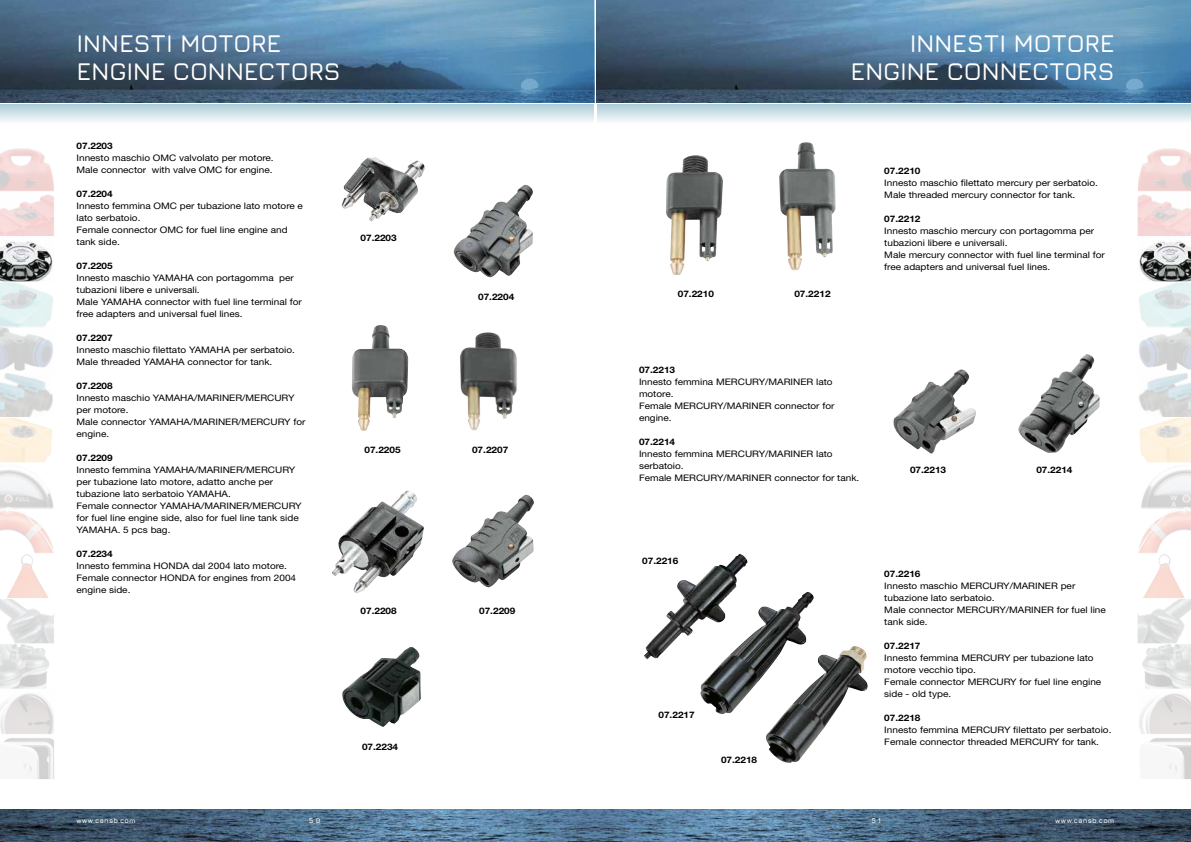
<style>
.page{position:relative;width:1191px;height:842px;background:#fff}
.page>*{position:absolute;margin:0;border:0;box-sizing:border-box;transform-origin:0 0}
.t1{font:600 25px/28px "Jura";letter-spacing:-.01em;color:#fff;text-align:right}
.t2{font:9px/12px "Helvetica Neue LT Std";color:#000;scale:1.11 1}
.t3{font:700 9px "Helvetica Neue LT Std";color:#000;scale:1.11 1}
.t4{font:700 7px "Jura";letter-spacing:.025em;color:#fff}
</style>
<div class="page">
<img style="left:0;top:810px;width:1191px;height:32px">
<div style="left:0;top:104px;width:594px;height:24px;background:linear-gradient(to bottom,#aeced8,#fff)"></div>
<div style="left:597px;top:104px;width:594px;height:24px;background:linear-gradient(to bottom,#aeced8,#fff)"></div>
<img style="left:597px;top:0;width:594px;height:103px">
<svg style="left:885px;top:0;width:306px;height:102px"></svg>
<img style="left:0;top:0;width:594px;height:103px">
<svg style="left:280px;top:0;width:314px;height:102px"></svg>
<svg style="left:1137px;top:148px;width:54px;height:631px"></svg>
<svg style="left:0;top:148px;width:54px;height:631px"></svg>
<img style="left:893px;top:369px;width:83px;height:85px">
<img style="left:666px;top:155px;width:57px;height:120px">
<img style="left:779px;top:142px;width:56px;height:129px">
<img style="left:644px;top:554px;width:104px;height:106px">
<img style="left:699px;top:592px;width:115px;height:123px">
<img style="left:763px;top:646px;width:105px;height:117px">
<img style="left:1018px;top:354px;width:81px;height:99px">
<img style="left:342px;top:647px;width:79px;height:80px">
<img style="left:460px;top:332px;width:57px;height:99px">
<img style="left:352px;top:325px;width:56px;height:106px">
<img style="left:332px;top:490px;width:92px;height:103px">
<img style="left:341px;top:157px;width:84px;height:64px">
<img style="left:453px;top:185px;width:80px;height:93px">
<img style="left:452px;top:495px;width:82px;height:93px">
<h1 class="t1" style="left:77px;top:28px;width:265px;text-align:left">INNESTI MOTORE<br>ENGINE CONNECTORS</h1>
<p class="t3" style="left:77px;top:140px;width:34px">07.2203</p>
<p class="t2" style="left:77px;top:152px;width:179px">Innesto maschio OMC valvolato per motore.<br>Male connector with valve OMC for engine.</p>
<p class="t3" style="left:77px;top:188px;width:34px">07.2204</p>
<p class="t2" style="left:77px;top:200px;width:205px">Innesto femmina OMC per tubazione lato motore e lato serbatoio.<br>Female connector OMC for fuel line engine and tank side.</p>
<p class="t3" style="left:77px;top:260px;width:34px">07.2205</p>
<p class="t2" style="left:77px;top:272px;width:204px">Innesto maschio YAMAHA con portagomma per tubazioni libere e universali.<br>Male YAMAHA connector with fuel line terminal for free adapters and universal fuel lines.</p>
<p class="t3" style="left:77px;top:332px;width:34px">07.2207</p>
<p class="t2" style="left:77px;top:344px;width:198px">Innesto maschio filettato YAMAHA per serbatoio.<br>Male threaded YAMAHA connector for tank.</p>
<p class="t3" style="left:77px;top:380px;width:34px">07.2208</p>
<p class="t2" style="left:77px;top:392px;width:208px">Innesto maschio YAMAHA/MARINER/MERCURY per motore.<br>Male connector YAMAHA/MARINER/MERCURY for engine.</p>
<p class="t3" style="left:77px;top:452px;width:34px">07.2209</p>
<p class="t2" style="left:77px;top:464px;width:204px">Innesto femmina YAMAHA/MARINER/MERCURY per tubazione lato motore, adatto anche per tubazione lato serbatoio YAMAHA.<br>Female connector YAMAHA/MARINER/MERCURY for fuel line engine side, also for fuel line tank side YAMAHA. 5 pcs bag.</p>
<p class="t3" style="left:77px;top:548px;width:34px">07.2234</p>
<p class="t2" style="left:77px;top:559px;width:199px">Innesto femmina HONDA dal 2004 lato motore.<br>Female connector HONDA for engines from 2004 engine side.</p>
<p class="t3" style="left:360px;top:232px;width:34px">07.2203</p>
<p class="t3" style="left:478px;top:291px;width:34px">07.2204</p>
<p class="t3" style="left:364px;top:444px;width:34px">07.2205</p>
<p class="t3" style="left:472px;top:444px;width:34px">07.2207</p>
<p class="t3" style="left:360px;top:606px;width:34px">07.2208</p>
<p class="t3" style="left:479px;top:606px;width:34px">07.2209</p>
<p class="t3" style="left:362px;top:741px;width:34px">07.2234</p>
<h1 class="t1" style="left:850px;top:28px;width:265px">INNESTI MOTORE<br>ENGINE CONNECTORS</h1>
<p class="t3" style="left:678px;top:288px;width:34px">07.2210</p>
<p class="t3" style="left:794px;top:288px;width:34px">07.2212</p>
<p class="t3" style="left:884px;top:165px;width:34px">07.2210</p>
<p class="t2" style="left:884px;top:177px;width:194px">Innesto maschio filettato mercury per serbatoio.<br>Male threaded mercury connector for tank.</p>
<p class="t3" style="left:884px;top:213px;width:34px">07.2212</p>
<p class="t2" style="left:884px;top:225px;width:200px">Innesto maschio mercury con portagomma per tubazioni libere e universali.<br>Male mercury connector with fuel line terminal for free adapters and universal fuel lines.</p>
<p class="t3" style="left:639px;top:364px;width:34px">07.2213</p>
<p class="t2" style="left:639px;top:376px;width:178px">Innesto femmina MERCURY/MARINER lato motore.<br>Female MERCURY/MARINER connector for engine.</p>
<p class="t3" style="left:639px;top:436px;width:34px">07.2214</p>
<p class="t2" style="left:639px;top:448px;width:200px">Innesto femmina MERCURY/MARINER lato serbatoio.<br>Female MERCURY/MARINER connector for tank.</p>
<p class="t3" style="left:910px;top:464px;width:34px">07.2213</p>
<p class="t3" style="left:1036px;top:464px;width:34px">07.2214</p>
<p class="t3" style="left:642px;top:555px;width:34px">07.2216</p>
<p class="t3" style="left:658px;top:709px;width:34px">07.2217</p>
<p class="t3" style="left:721px;top:754px;width:34px">07.2218</p>
<p class="t3" style="left:884px;top:569px;width:34px">07.2216</p>
<p class="t2" style="left:884px;top:580px;width:201px">Innesto maschio MERCURY/MARINER per tubazione lato serbatoio.<br>Male connector MERCURY/MARINER for fuel line tank side.</p>
<p class="t3" style="left:884px;top:641px;width:34px">07.2217</p>
<p class="t2" style="left:884px;top:652px;width:197px">Innesto femmina MERCURY per tubazione lato motore vecchio tipo.<br>Female connector MERCURY for fuel line engine side - old type.</p>
<p class="t3" style="left:884px;top:713px;width:34px">07.2218</p>
<p class="t2" style="left:884px;top:724px;width:206px">Innesto femmina MERCURY filettato per serbatoio.<br>Female connector threaded MERCURY for tank.</p>
<p class="t4" style="left:76px;top:815px;width:61px">www.cansb.com</p>
<p class="t4" style="left:309px;top:815px;width:13px">5 0</p>
<p class="t4" style="left:871px;top:815px;width:11px">5 1</p>
<p class="t4" style="left:1055px;top:815px;width:61px">www.cansb.com</p>
</div>
